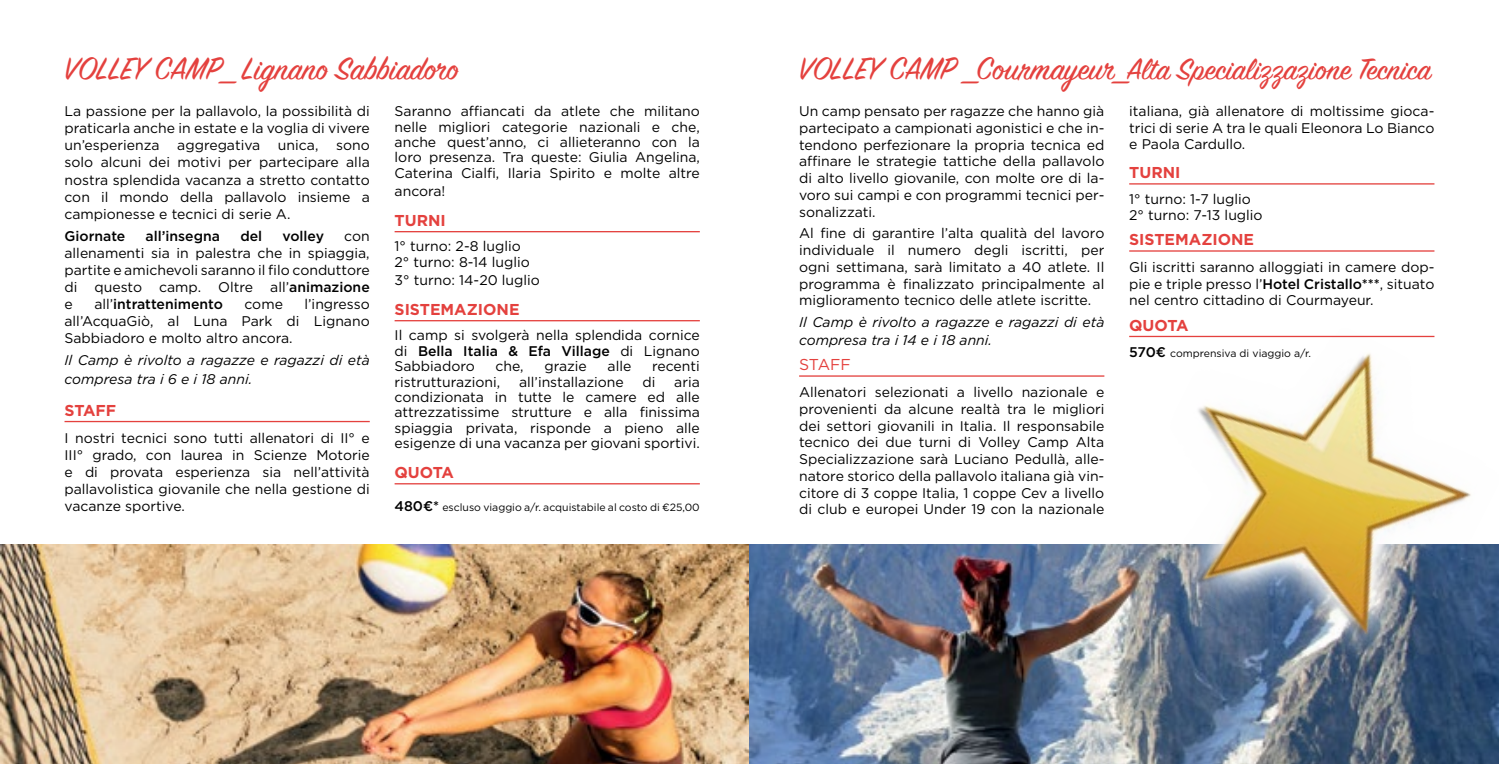
<style>
.page{position:relative;width:1499px;height:764px;background:#fff}
.page>*{position:absolute;margin:0;border:0;box-sizing:border-box;transform-origin:0 0}
.t1{font:35px "Sign Painter House Script";color:#e4413e}
.t2{font:33.25px "Sign Painter House Script";color:#e4413e}
.t3{font:700 15.75px "Gotham";color:#e4413e}
.t4{font:15.75px "Gotham";letter-spacing:-.01em;color:#e4413e}
.t5{font:14px/16.8px "Gotham";color:#000;text-align:justify}
.t6{font:italic 14px/18.9px "Gotham";color:#000}
.t7{font:500 14px "Gotham";color:#000}
.t8{font:10.5px "Gotham";color:#000}
.s1{font-size:35px}
.s2{font-weight:500}
.s3{font-weight:500;font-size:14px}
.s4{font-weight:400}
</style>
<div class="page">
<hr style="left:64px;top:421px;width:306px;height:1px;background:#e4413e">
<hr style="left:799px;top:375px;width:305px;height:2px;background:#e4413e">
<hr style="left:394px;top:231px;width:305px;height:1px;background:#e4413e">
<hr style="left:394px;top:320px;width:305px;height:1px;background:#e4413e">
<hr style="left:394px;top:483px;width:305px;height:1px;background:#e4413e">
<img style="left:0;top:544px;width:749px;height:220px">
<img style="left:749px;top:544px;width:749px;height:220px">
<img style="left:1103px;top:335px;width:395px;height:362px">
<hr style="left:1129px;top:183px;width:305px;height:2px;background:#e4413e">
<hr style="left:1129px;top:250px;width:305px;height:2px;background:#e4413e">
<hr style="left:1129px;top:336px;width:305px;height:1px;background:#e4413e">
<h1 class="t1" style="left:64px;top:47px;width:395px">VOLLEY CAMP_ Lignano Sabbiadoro</h1>
<h2 class="t2" style="left:799px;top:49px;width:633px"><span class="s1">VOLLEY CAMP _Courmayeur_</span>Alta Specializzazione Tecnica</h2>
<p class="t5" style="left:1129px;top:103px;width:307px">italiana, già allenatore di moltissime gioca&shy;trici di serie A tra le quali Eleonora Lo Bianco e Paola Cardullo.</p>
<p class="t3" style="left:1129px;top:162px;width:53px">TURNI</p>
<p class="t5" style="left:1129px;top:191px;width:135px;line-height:15.8px">1° turno: 1-7 luglio<br>2° turno: 7-13 luglio</p>
<p class="t3" style="left:1129px;top:229px;width:126px">SISTEMAZIONE</p>
<p class="t5" style="left:1129px;top:258px;width:307px">Gli iscritti saranno alloggiati in camere dop&shy;pie e triple presso l’<span class="s2">Hotel Cristallo***</span>, situato nel centro cittadino di Courmayeur.</p>
<p class="t3" style="left:1129px;top:315px;width:61px">QUOTA</p>
<p class="t8" style="left:1129px;top:346px;width:183px"><span class="s3">570€</span> comprensiva di viaggio a/r.</p>
<p class="t5" style="left:64px;top:102px;width:307px">La passione per la pallavolo, la possibilità di praticarla anche in estate e la voglia di vivere un’esperienza</p>
<p class="t5" style="left:799px;top:103px;width:307px">Un camp pensato per ragazze che hanno già partecipato a campionati agonistici e che in&shy;tendono perfezionare la propria tecnica ed affinare le strategie tattiche della pallavolo di alto livello giovanile, con molte ore di la&shy;voro sui campi e con programmi tecnici per&shy;sonalizzati.</p>
<p class="t5" style="left:799px;top:225px;width:307px">Al fine di garantire l’alta qualità del lavoro individuale il numero degli iscritti, per ogni settimana, sarà limitato a 40 atlete. Il programma è finalizzato principalmente al miglioramento tecnico delle atlete iscritte.</p>
<p class="t6" style="left:799px;top:313px;width:307px;line-height:17.7px">Il Camp è rivolto a ragazze e ragazzi di età compresa tra i 14 e i 18 anni.</p>
<p class="t4" style="left:799px;top:355px;width:53px">STAFF</p>
<p class="t5" style="left:799px;top:383px;width:307px">Allenatori selezionati a livello nazionale e provenienti da alcune realtà tra le migliori dei settori giovanili in Italia. Il responsabile tecnico dei due turni di Volley Camp Alta Specializzazione sarà Luciano Pedullà, alle&shy;natore storico della pallavolo italiana già vin&shy;citore di 3 coppe Italia, 1 coppe Cev a livello di club e europei Under 19 con la nazionale</p>
<p class="t5" style="left:394px;top:103px;width:307px;line-height:15.4px">Saranno affiancati da atlete che militano nelle migliori categorie nazionali e che, anche quest’anno, ci allieteranno con la loro presenza. Tra queste: Giulia Angelina, Caterina Cialfi, Ilaria Spirito e molte altre</p>
<p class="t5" style="left:394px;top:182px;width:52px">ancora!</p>
<p class="t3" style="left:394px;top:210px;width:53px">TURNI</p>
<p class="t5" style="left:394px;top:238px;width:137px;line-height:15.4px">1° turno: 2-8 luglio<br>2° turno: 8-14 luglio</p>
<p class="t5" style="left:394px;top:271px;width:147px">3° turno: 14-20 luglio</p>
<p class="t3" style="left:394px;top:299px;width:126px">SISTEMAZIONE</p>
<p class="t5" style="left:394px;top:327px;width:307px;line-height:15.4px">Il camp si svolgerà nella splendida cornice di <span class="s2">Bella Italia &amp; Efa Village</span> di Lignano Sabbiadoro</p>
<p class="t5" style="left:177px;top:137px;width:84px">aggregativa</p>
<p class="t5" style="left:278px;top:137px;width:42px">unica,</p>
<p class="t5" style="left:64px;top:137px;width:307px;text-indent:271px">sono solo alcuni dei motivi per partecipare alla nostra splendida vacanza a stretto contatto con il mondo della pallavolo insieme a campionesse e tecnici di serie A.</p>
<p class="t7" style="left:64px;top:227px;width:62px">Giornate</p>
<p class="t7" style="left:146px;top:227px;width:76px">all’insegna</p>
<p class="t7" style="left:240px;top:227px;width:23px">del</p>
<p class="t7" style="left:282px;top:227px;width:43px">volley</p>
<p class="t5" style="left:64px;top:227px;width:307px;text-indent:280px">con allenamenti sia in palestra che in spiaggia, partite e amichevoli saranno il filo conduttore di questo camp. Oltre all’<span class="s2">animazione </span>e</p>
<p class="t5" style="left:64px;top:295px;width:307px;text-indent:240px">l’ingresso all’AcquaGiò, al Luna Park di Lignano Sabbiadoro e molto altro ancora.</p>
<p class="t6" style="left:64px;top:351px;width:307px">Il Camp è rivolto a ragazze e ragazzi di età compresa tra i 6 e i 18 anni.</p>
<p class="t3" style="left:64px;top:400px;width:53px">STAFF</p>
<p class="t5" style="left:64px;top:429px;width:307px">I nostri tecnici sono tutti allenatori di II° e III° grado, con laurea in Scienze Motorie e di provata esperienza sia nell’attività pallavolistica giovanile che nella gestione di vacanze sportive.</p>
<p class="t7" style="left:94px;top:295px;width:130px"><span class="s4">all’</span>intrattenimento</p>
<p class="t5" style="left:244px;top:295px;width:40px">come</p>
<p class="t5" style="left:495px;top:357px;width:30px">che,</p>
<p class="t5" style="left:544px;top:357px;width:44px">grazie</p>
<p class="t5" style="left:607px;top:357px;width:25px">alle</p>
<p class="t5" style="left:652px;top:357px;width:49px">recenti</p>
<p class="t5" style="left:394px;top:373px;width:107px">ristrutturazioni,</p>
<p class="t5" style="left:519px;top:373px;width:106px">all’installazione</p>
<p class="t5" style="left:642px;top:373px;width:14px">di</p>
<p class="t5" style="left:394px;top:374px;width:307px;line-height:15.4px;text-indent:280px">aria condizionata in tutte le camere ed alle attrezzatissime strutture e alla finissima spiaggia privata, risponde a pieno alle esigenze di una vacanza per giovani sportivi.</p>
<p class="t3" style="left:394px;top:462px;width:61px">QUOTA</p>
<p class="t8" style="left:394px;top:501px;width:307px"><span class="s3">480€*</span> escluso viaggio a/r. acquistabile al costo di €25,00</p>
</div>
